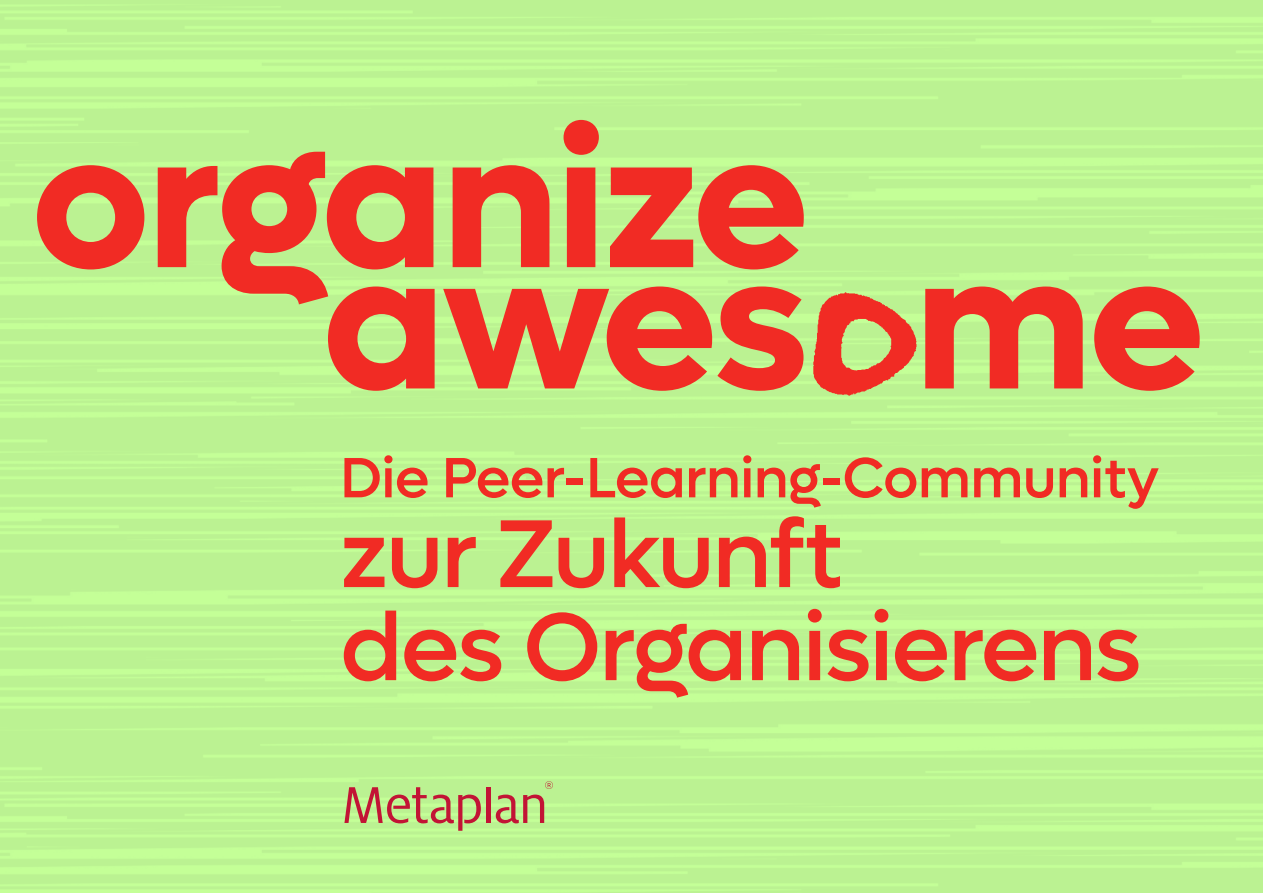
<style>
.page{position:relative;width:1263px;height:893px;background:#fff}
.page>*{position:absolute;margin:0;border:0;box-sizing:border-box;transform-origin:0 0}
.t1{font:700 195.3px "Lufga";letter-spacing:-.02em;color:#f12b24}
.U2{font:500 96.75px "Lufga";letter-spacing:-.02em;color:#f12b24}
.U2-2{font:500 57px "Lufga";letter-spacing:-.01em;color:#f12b24}
.s1{font-family:"Mole Display";font-weight:400;font-size:214.5px}
</style>
<div class="page">
<div style="left:486px;top:787px;width:5px;height:36px;background:#c21435"></div>
<svg style="left:496px;top:795px;width:48px;height:28px"></svg>
<svg style="left:344px;top:787px;width:137px;height:44px;background:#beb679"></svg>
<svg style="left:545px;top:781px;width:8px;height:8px"></svg>
<p class="t1" style="left:32px;top:83px;width:779px">organize</p>
<p class="t1" style="left:322px;top:205px;width:884px">awes<span class="s1">o</span>me</p>
<p class="U2-2" style="left:340px;top:445px;width:820px">Die Peer-Learning-Community</p>
<p class="U2" style="left:340px;top:497px;width:505px">zur Zukunft</p>
<p class="U2" style="left:340px;top:591px;width:802px">des Organisierens</p>
</div>
